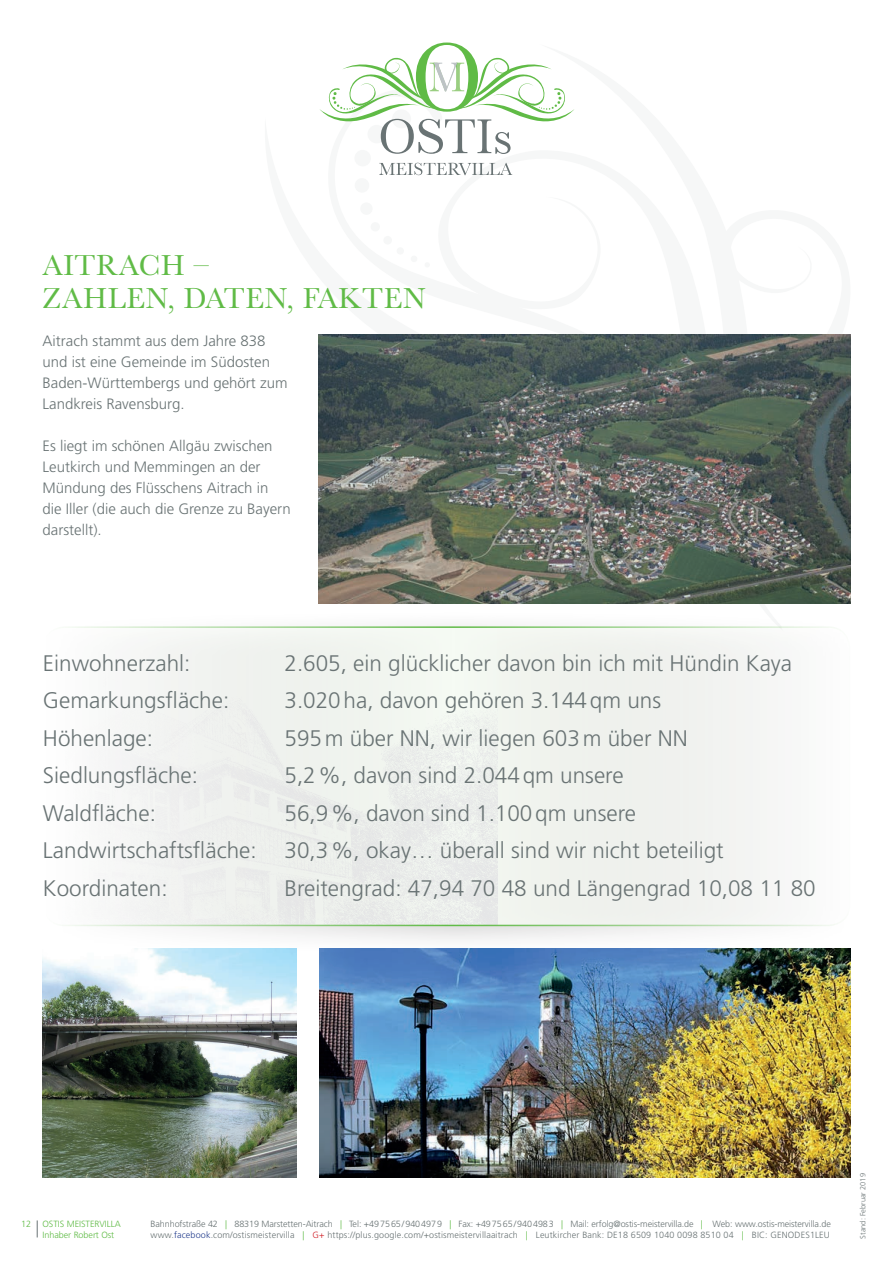
<style>
.page{position:relative;width:893px;height:1263px;background:#fff}
.page>*{position:absolute;margin:0;border:0;box-sizing:border-box;transform-origin:0 0}
.t1{font:30px/33px "Baskerville";letter-spacing:.02em;color:#60bb46}
.t2{font:300 22.5px/37.5px "Frutiger LT";color:#697374}
.t3{font:300 15px/21px "Frutiger LT";color:#697374}
.t4{font:300 9px "Frutiger LT";letter-spacing:-.01em;color:#697374}
.t5{font:300 9px "Frutiger LT";letter-spacing:.015em;color:#697374}
.t6{font:300 9px "Frutiger LT";letter-spacing:-.005em;color:#60bb46}
.t7{font:300 7.5px "Frutiger LT";color:#697374}
.s1{color:#60bb46}
.s2{color:#253f8e}
.s3{color:#d1232a}
</style>
<div class="page">
<div style="left:354px;top:150px;width:17px;height:17px;background:#f6f7f7;border-radius:50%"></div>
<div style="left:354px;top:178px;width:16px;height:15px;background:#f6f7f7;border-radius:50%"></div>
<div style="left:360px;top:202px;width:13px;height:13px;background:#f6f7f7;border-radius:50%"></div>
<div style="left:370px;top:222px;width:10px;height:10px;background:#f6f7f7;border-radius:50%"></div>
<div style="left:383px;top:236px;width:9px;height:9px;background:#f6f7f7;border-radius:50%"></div>
<div style="left:396px;top:247px;width:8px;height:8px;background:#f6f7f7;border-radius:50%"></div>
<div style="left:411px;top:255px;width:6px;height:7px;background:#f6f7f7;border-radius:50%"></div>
<svg style="left:379px;top:163px;width:133px;height:12px"></svg>
<svg style="left:319px;top:43px;width:255px;height:111px"></svg>
<div style="left:38px;top:608px;width:830px;height:348px;background:#231f20;opacity:.2"></div>
<div style="left:43px;top:627px;width:807px;height:298px;background:#f1f3ef;border-radius:21px"></div>
<img style="left:43px;top:627px;width:455px;height:298px">
<div style="left:43px;top:626px;width:807px;height:300px;border:2px solid #60bb46;border-radius:21px"></div>
<img style="left:43px;top:949px;width:254px;height:229px">
<img style="left:319px;top:949px;width:531px;height:229px">
<img style="left:319px;top:335px;width:531px;height:269px">
<svg style="left:37px;top:1220px;width:1px;height:17px"></svg>
<h1 class="t1" style="left:43px;top:250px;width:385px">AITRACH –<br>ZAHLEN, DATEN, FAKTEN</h1>
<p class="t3" style="left:43px;top:331px;width:247px">Aitrach stammt aus dem Jahre 838 und ist eine Gemeinde im Südosten<br>Baden-Württembergs und gehört zum<br>Landkreis Ravensburg.</p>
<p class="t3" style="left:43px;top:436px;width:250px">Es liegt im schönen Allgäu zwischen<br>Leutkirch und Memmingen an der<br>Mündung des Flüsschens Aitrach in die Iller (die auch die Grenze zu Bayern darstellt).</p>
<p class="t2" style="left:43px;top:645px;width:149px">Einwohnerzahl:</p>
<p class="t2" style="left:284px;top:645px;width:509px">2.605, ein glücklicher davon bin ich mit Hündin Kaya</p>
<p class="t2" style="left:43px;top:682px;width:188px">Gemarkungsfläche:</p>
<p class="t2" style="left:284px;top:682px;width:378px">3.020ha, davon gehören 3.144qm uns</p>
<p class="t2" style="left:43px;top:720px;width:112px">Höhenlage:</p>
<p class="t2" style="left:284px;top:720px;width:405px">595m über NN, wir liegen 603m über NN</p>
<p class="t2" style="left:43px;top:757px;width:157px">Siedlungsfläche:</p>
<p class="t2" style="left:284px;top:757px;width:341px">5,2%, davon sind 2.044qm unsere</p>
<p class="t2" style="left:43px;top:795px;width:114px">Waldfläche:</p>
<p class="t2" style="left:43px;top:795px;width:682px;text-indent:241px">56,9%, davon sind 1.100qm unsere<br>Landwirtschaftsfläche: 30,3%, okay… überall sind wir nicht beteiligt<br>Koordinaten:</p>
<p class="t2" style="left:284px;top:870px;width:533px">Breitengrad: 47,94 70 48 und Längengrad 10,08 11 80</p>
<p class="t6" style="left:21px;top:1219px;width:12px">12</p>
<p class="t6" style="left:43px;top:1219px;width:80px">OSTIS MEISTERVILLA</p>
<p class="t4" style="left:151px;top:1219px;width:682px">Bahnhofstraße 42 <span class="s1">|</span> 88319 Marstetten-Aitrach <span class="s1">|</span> Tel: +497565/9404979 <span class="s1">|</span> Fax: +497565/9404983 <span class="s1">|</span> Mail: erfolg@ostis-meistervilla.de <span class="s1">|</span> Web: www.ostis-meistervilla.de</p>
<p class="t6" style="left:43px;top:1230px;width:73px">Inhaber Robert Ost</p>
<p class="t5" style="left:151px;top:1230px;width:681px">www.<span class="s2">facebook</span>.com/ostismeistervilla <span class="s1">|</span> <span class="s3">G+</span> https://plus.google.com/+ostismeistervillaaitrach <span class="s1">|</span> Leutkircher Bank: DE18 6509 1040 0098 8510 04 <span class="s1">|</span> BIC: GENODES1LEU</p>
<p class="t7" style="left:859px;top:1239px;width:67px;rotate:-90deg">Stand: Februar 2019</p>
</div>
